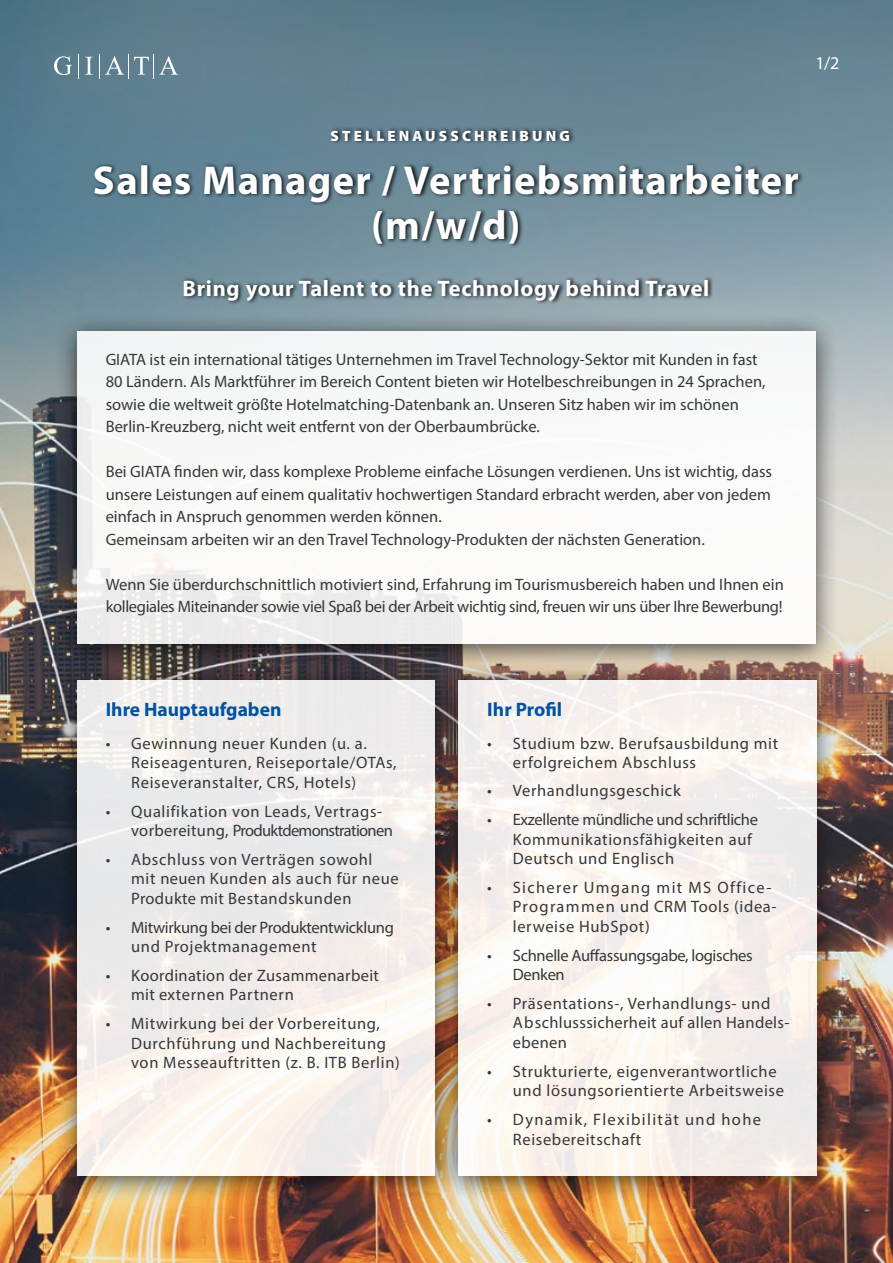
<style>
.page{position:relative;width:893px;height:1263px;background:#fff}
.page>*{position:absolute;margin:0;border:0;box-sizing:border-box;transform-origin:0 0}
.t1{font:700 40.5px/45px "Myriad Pro";letter-spacing:.03em;color:#fff;text-align:center}
.t2{font:700 22.5px "Myriad Pro";letter-spacing:.03em;color:#fff}
.t3{font:700 19.5px "Myriad Pro";color:#0053a1}
.t4{font:18px "Myriad Pro";color:#fff}
.t5{font:16.5px/22.5px "Myriad Pro";color:#363738}
.t6{font:16.5px/19.8px "Myriad Pro";letter-spacing:.04em;color:#363738}
.t7{font:16.5px/19.8px "Myriad Pro";letter-spacing:.02em;color:#363738}
.t8{font:16.5px/19.8px "Myriad Pro";letter-spacing:-.02em;color:#363738}
.t9{font:16.5px/19.8px "Myriad Pro";letter-spacing:.07em;color:#363738}
.t10{font:16.5px/19.8px "Myriad Pro";letter-spacing:.08em;color:#363738}
.t11{font:900 15px "Myriad Pro";letter-spacing:.21em;color:#fff}
</style>
<div class="page">
<img style="left:0;top:0;width:893px;height:1263px">
<svg style="left:54px;top:56px;width:18px;height:19px"></svg>
<svg style="left:78px;top:54px;width:1px;height:25px"></svg>
<svg style="left:85px;top:57px;width:8px;height:18px"></svg>
<svg style="left:99px;top:54px;width:79px;height:25px;background:#7792a0"></svg>
<div style="left:183px;top:276px;width:530px;height:29px;background:#000;opacity:.84"></div>
<div style="left:54px;top:312px;width:785px;height:360px;background:#000;opacity:.75"></div>
<div style="left:77px;top:331px;width:739px;height:313px;background:linear-gradient(to right,#f4f4f3,#fbfbfb)"></div>
<div style="left:54px;top:661px;width:404px;height:542px;background:#000;opacity:.75"></div>
<svg style="left:77px;top:680px;width:358px;height:496px;fill:#efebea"></svg>
<div style="left:435px;top:661px;width:405px;height:542px;background:#000;opacity:.75"></div>
<div style="left:458px;top:680px;width:358px;height:496px;background:linear-gradient(to right,#fbf6f1,#f4efec)"></div>
<div style="left:329px;top:127px;width:246px;height:17px;background:#000;opacity:.84"></div>
<div style="left:92px;top:162px;width:711px;height:85px;background:#000;opacity:.84"></div>
<p class="t4" style="left:815px;top:52px;width:25px">1/2</p>
<p class="t11" style="left:331px;top:126px;width:241px">STELLENAUSSCHREIBUNG</p>
<p class="t1" style="left:93px;top:157px;width:707px">Sales Manager / Vertriebsmitarbeiter (m/w/d)</p>
<h2 class="t2" style="left:182px;top:274px;width:528px">Bring your Talent to the Technology behind Travel</h2>
<p class="t5" style="left:106px;top:348px;width:661px">GIATA ist ein international tätiges Unternehmen im Travel Technology-Sektor mit Kunden in fast 80 Ländern. Als Marktführer im Bereich Content bieten wir Hotelbeschreibungen in 24 Sprachen, sowie die weltweit größte Hotelmatching-Datenbank an. Unseren Sitz haben wir im schönen Berlin-Kreuzberg, nicht weit entfernt von der Oberbaumbrücke.</p>
<p class="t5" style="left:106px;top:460px;width:668px">Bei GIATA fnden wir, dass komplexe Probleme einfache Lösungen verdienen. Uns ist wichtig, dass unsere Leistungen auf einem qualitativ hochwertigen Standard erbracht werden, aber von jedem einfach in Anspruch genommen werden können.<br>Gemeinsam arbeiten wir an den Travel Technology-Produkten der nächsten Generation.</p>
<p class="t5" style="left:106px;top:573px;width:680px">Wenn Sie überdurchschnittlich motiviert sind, Erfahrung im Tourismusbereich haben und Ihnen ein kollegiales Miteinander sowie viel Spaß bei der Arbeit wichtig sind, freuen wir uns über Ihre Bewerbung!</p>
<h3 class="t3" style="left:106px;top:697px;width:177px">Ihre Hauptaufgaben</h3>
<p class="t6" style="left:131px;top:733px;width:267px;text-indent:-26px">• Gewinnung neuer Kunden (u. a.<br>Reiseagenturen, Reiseportale/OTAs,<br>Reiseveranstalter, CRS, Hotels)</p>
<p class="t7" style="left:131px;top:801px;width:263px;text-indent:-26px">• Qualifikation von Leads, Vertrags&shy;vorbereitung, Produktdemonstrationen</p>
<p class="t6" style="left:131px;top:849px;width:269px;text-indent:-26px">• Abschluss von Verträgen sowohl mit neuen Kunden als auch für neue<br>Produkte mit Bestandskunden</p>
<p class="t8" style="left:131px;top:917px;width:264px;text-indent:-26px">• Mitwirkung bei der Produktentwicklung und Projektmanagement</p>
<p class="t7" style="left:131px;top:965px;width:249px;text-indent:-26px">• Koordination der Zusammenarbeit mit externen Partnern</p>
<p class="t6" style="left:131px;top:1013px;width:270px;text-indent:-26px">• Mitwirkung bei der Vorbereitung,<br>Durchführung und Nachbereitung von Messeauftritten (z. B. ITB Berlin)</p>
<h3 class="t3" style="left:487px;top:697px;width:76px">Ihr Profl</h3>
<p class="t6" style="left:513px;top:733px;width:267px;text-indent:-26px">• Studium bzw. Berufsausbildung mit erfolgreichem Abschluss</p>
<p class="t6" style="left:487px;top:781px;width:195px">• Verhandlungsgeschick</p>
<p class="t6" style="left:513px;top:809px;width:247px;text-indent:-26px">• Exzellente mündliche und schriftliche<br>Kommunikationsfähigkeiten auf<br>Deutsch und Englisch</p>
<p class="t9" style="left:513px;top:877px;width:265px;text-indent:-26px">• Sicherer Umgang mit MS Office -<br>Programmen und CRM Tools (idea&shy;lerweise HubSpot)</p>
<p class="t8" style="left:513px;top:945px;width:241px;text-indent:-26px">• Schnelle Aufassungsgabe, logisches<br>Denken</p>
<p class="t7" style="left:513px;top:993px;width:278px;text-indent:-26px">• Präsentations-, Verhandlungs- und<br>Abschlusssicherheit auf allen Handels&shy;ebenen</p>
<p class="t6" style="left:513px;top:1061px;width:273px;text-indent:-26px">• Strukturierte, eigenverantwortliche und lösungsorientierte Arbeitsweise</p>
<p class="t10" style="left:513px;top:1109px;width:250px;text-indent:-26px">• Dynamik, Flexibilität und hohe<br>Reisebereitschaft</p>
</div>
